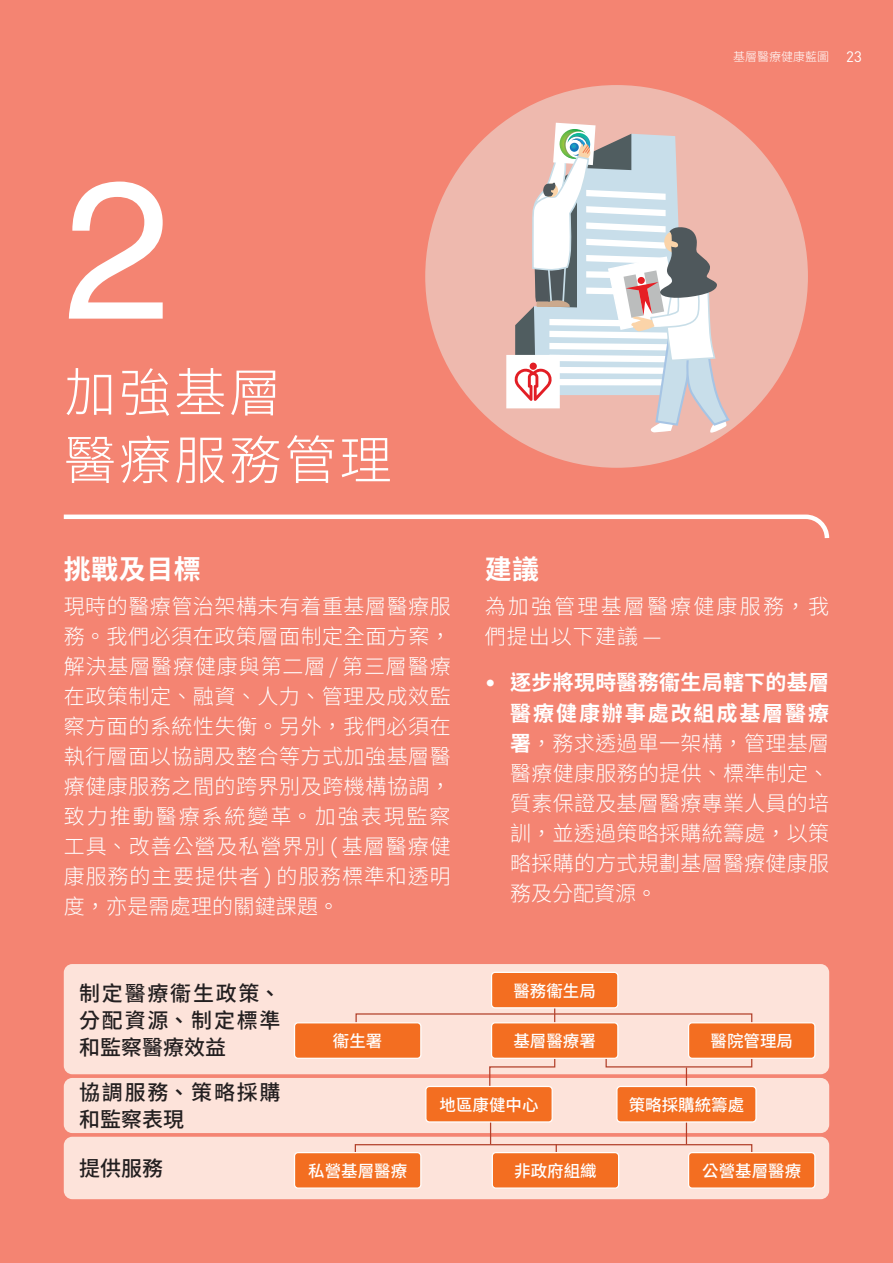
<style>
.page{position:relative;width:893px;height:1263px;background:#f48472}
.page>*{position:absolute;margin:0;border:0;box-sizing:border-box;transform-origin:0 0}
.t1{font:195px "Helvetica LT Std";color:#fff}
.t2{font:300 52.5px/67.5px "Noto Sans CJ Ktc";letter-spacing:.05em;color:#fff}
.t3{font:700 27px "Noto Sans CJ Ktc";letter-spacing:.02em;color:#fff}
.t4{font:300 21px/30px "Noto Sans CJ Ktc";letter-spacing:.03em;color:#fff;text-align:justify}
.t5{font:500 21px/27px "Noto Sans CJ Ktc";letter-spacing:.085em;color:#231f20;text-align:justify}
.t6{font:300 21px/30px "Noto Sans CJ Ktc";letter-spacing:.105em;color:#fff}
.t7{font:500 16.5px "Noto Sans CJ Ktc";color:#fff}
.t8{font:300 12px "Noto Sans CJ Ktc";color:#fff}
.s1{font-family:"DIN";font-weight:400;font-size:15px}
.s2{font-family:"DIN";font-weight:400}
.s3{font-weight:700}
.s4{color:#f48472}
</style>
<div class="page">
<div style="left:64px;top:964px;width:765px;height:110px;background:#fde3da;border-radius:9px"></div>
<div style="left:64px;top:1078px;width:765px;height:55px;background:#fde3da;border-radius:9px"></div>
<div style="left:64px;top:1137px;width:765px;height:62px;background:#fde3da;border-radius:9px"></div>
<svg style="left:686px;top:1067px;width:1px;height:19px"></svg>
<svg style="left:490px;top:1122px;width:1px;height:22px"></svg>
<svg style="left:686px;top:1122px;width:1px;height:22px"></svg>
<div style="left:492px;top:972px;width:126px;height:36px;background:#f36e21;border-radius:4px"></div>
<div style="left:491px;top:972px;width:127px;height:36px;border:1px solid #fff;border-radius:4px"></div>
<div style="left:605px;top:1057px;width:147px;height:10px;border:1px solid #b2402a"></div>
<div style="left:355px;top:1144px;width:397px;height:10px;border:1px solid #b2402a"></div>
<svg style="left:355px;top:1008px;width:398px;height:16px"></svg>
<div style="left:689px;top:1023px;width:126px;height:35px;background:#f36e21;border-radius:4px"></div>
<div style="left:688px;top:1022px;width:127px;height:37px;border:1px solid #fff;border-radius:4px"></div>
<div style="left:295px;top:1023px;width:126px;height:35px;background:#f36e21;border-radius:4px"></div>
<div style="left:294px;top:1022px;width:127px;height:37px;border:1px solid #fff;border-radius:4px"></div>
<svg style="left:489px;top:1059px;width:67px;height:27px"></svg>
<div style="left:426px;top:1086px;width:126px;height:36px;background:#f36e21;border-radius:4px"></div>
<div style="left:425px;top:1086px;width:128px;height:36px;border:1px solid #fff;border-radius:4px"></div>
<div style="left:295px;top:1152px;width:126px;height:36px;background:#f36e21;border-radius:4px"></div>
<div style="left:294px;top:1152px;width:127px;height:37px;border:1px solid #fff;border-radius:4px"></div>
<div style="left:492px;top:1152px;width:127px;height:36px;background:#f36e21;border-radius:4px"></div>
<div style="left:492px;top:1152px;width:127px;height:37px;border:1px solid #fff;border-radius:4px"></div>
<div style="left:617px;top:1086px;width:139px;height:36px;background:#f36e21;border-radius:4px"></div>
<div style="left:616px;top:1086px;width:141px;height:36px;border:1px solid #fff;border-radius:4px"></div>
<div style="left:689px;top:1152px;width:126px;height:36px;background:#f36e21;border-radius:4px"></div>
<div style="left:688px;top:1152px;width:127px;height:37px;border:1px solid #fff;border-radius:4px"></div>
<div style="left:425px;top:85px;width:383px;height:383px;background:#eeb9ae;border-radius:50%"></div>
<div style="left:507px;top:356px;width:52px;height:52px;background:#fff"></div>
<div style="left:506px;top:355px;width:54px;height:53px;border:2px solid #fff"></div>
<svg style="left:514px;top:123px;width:216px;height:311px"></svg>
<svg style="left:63px;top:514px;width:767px;height:25px"></svg>
<div style="left:492px;top:1023px;width:126px;height:35px;background:#f36e21;border-radius:4px"></div>
<div style="left:491px;top:1022px;width:127px;height:37px;border:1px solid #fff;border-radius:4px"></div>
<p class="t8" style="left:733px;top:50px;width:130px">基層醫療健康藍圖 <span class="s1">23</span></p>
<h1 class="t1" style="left:64px;top:137px;width:110px">2</h1>
<h2 class="t2" style="left:64px;top:360px;width:330px">加強基層<br>醫療服務管理</h2>
<p class="t3" style="left:64px;top:553px;width:139px">挑戰及目標</p>
<p class="t4" style="left:64px;top:591px;width:388px">現時的醫療管治架構未有着重基層醫療服務。我們必須在政策層面制定全面方案，解決基層醫療健康與第二層/第三層醫療在政策制定、融資、人力、管理及成效監察方面的系統性失衡。另外，我們必須在執行層面以協調及整合等方式加強基層醫療健康服務之間的跨界別及跨機構協調，致力推動醫療系統變革。加強表現監察工具、改善公營及私營界別(基層醫療健康服務的主要提供者)的服務標準和透明度，亦是需處理的關鍵課題。</p>
<p class="t3" style="left:485px;top:553px;width:56px">建議</p>
<p class="t6" style="left:485px;top:591px;width:346px">為加強管理基層醫療健康服務，我們提出以下建議 —</p>
<p class="t4" style="left:510px;top:668px;width:320px;text-indent:-26px"><span class="s2">•</span> <span class="s3">逐步將現時醫務衞生局轄下的基層醫療健康辦事處改組成基層醫療署</span>，務求透過單一架構，管理基層醫療健康服務的提供、標準制定、質素保證及基層醫療專業人員的培訓，並透過策略採購統籌處，以策略採購的方式規劃基層醫療健康服務及分配資源。<span class="s4">•</span></p>
<p class="t5" style="left:79px;top:980px;width:203px">制定醫療衞生政策、分配資源、制定標準和監察醫療效益</p>
<p class="t5" style="left:79px;top:1079px;width:203px">協調服務、策略採購和監察表現</p>
<p class="t5" style="left:79px;top:1155px;width:85px">提供服務</p>
<p class="t7" style="left:513px;top:981px;width:84px">醫務衞生局</p>
<p class="t7" style="left:333px;top:1032px;width:51px">衞生署</p>
<p class="t7" style="left:710px;top:1032px;width:84px">醫院管理局</p>
<p class="t7" style="left:513px;top:1032px;width:84px">基層醫療署</p>
<p class="t7" style="left:439px;top:1095px;width:100px">地區康健中心</p>
<p class="t7" style="left:308px;top:1161px;width:100px">私營基層醫療</p>
<p class="t7" style="left:514px;top:1161px;width:84px">非政府組織</p>
<p class="t7" style="left:629px;top:1095px;width:117px">策略採購統籌處</p>
<p class="t7" style="left:702px;top:1161px;width:101px">公營基層醫療</p>
</div>
